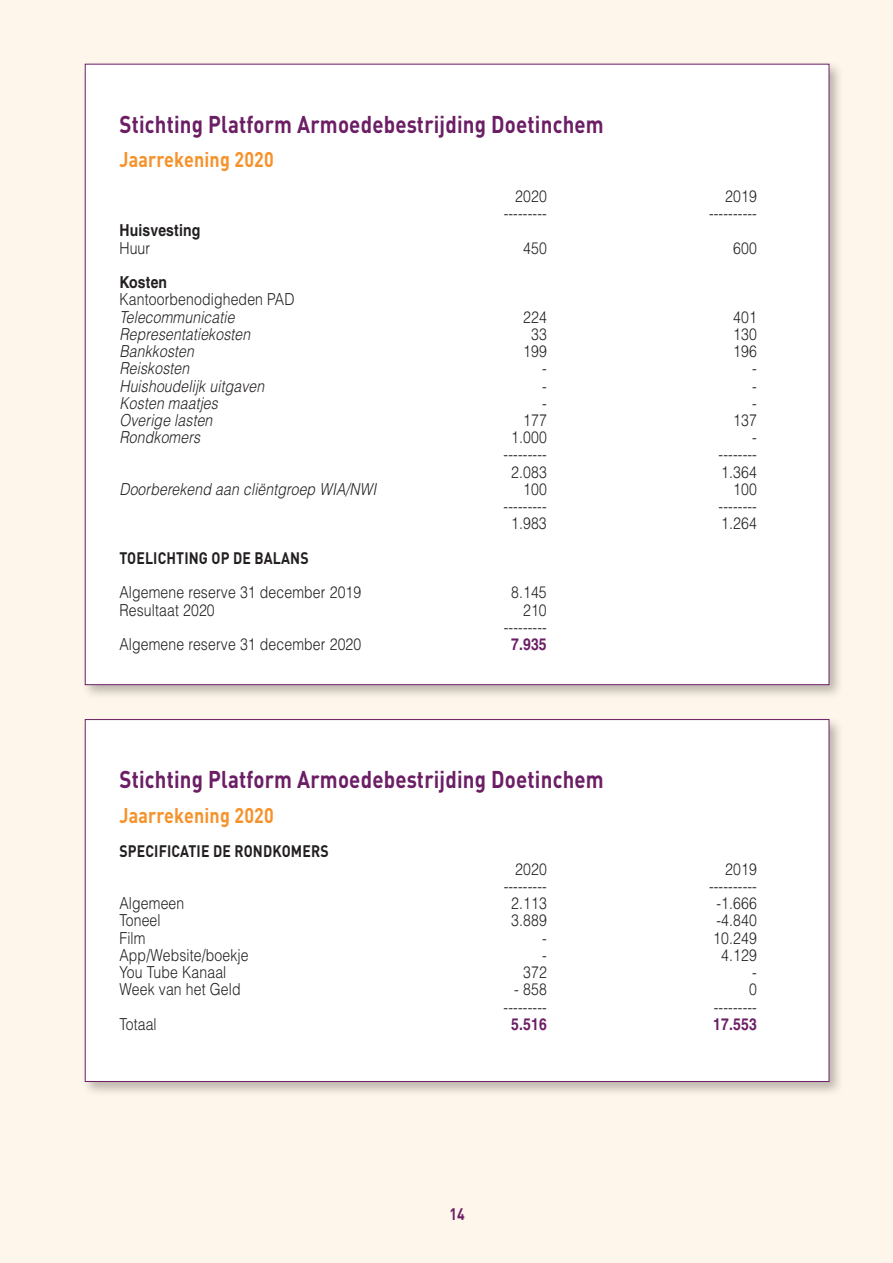
<style>
.page{position:relative;width:893px;height:1263px;background:#fef6ea}
.page>*{position:absolute;margin:0;border:0;box-sizing:border-box;transform-origin:0 0}
.t1{font:700 24px "DIN";letter-spacing:.01em;color:#6c1e65;scale:.85 1}
.t2{font:700 21px "DIN";letter-spacing:.01em;color:#f6922a;scale:.85 1}
.t3{font:300 16.5px/17.2px "Helvetica LT";letter-spacing:.01em;color:#231f20;text-align:right;scale:.85 1}
.t4{font:italic 300 16.5px "Helvetica LT";letter-spacing:.01em;color:#231f20;scale:.85 1}
.t5{font:700 16.5px "DIN";letter-spacing:.01em;color:#231f20;scale:.85 1}
.t6{font:700 16.5px "Helvetica LT";letter-spacing:.01em;color:#231f20;scale:.85 1}
.t7{font:700 16.5px "Helvetica LT";letter-spacing:.01em;color:#6c1e65;scale:.85 1}
.t8{font:700 16.5px "DIN";color:#6c1e65;scale:.85 1}
</style>
<div class="page">
<div style="left:82px;top:61px;width:762px;height:639px;background:#231f20;opacity:.3"></div>
<div style="left:85px;top:64px;width:744px;height:621px;background:#fff"></div>
<div style="left:82px;top:716px;width:762px;height:380px;background:#231f20;opacity:.3"></div>
<div style="left:85px;top:719px;width:744px;height:362px;background:#fff"></div>
<h1 class="t1" style="left:119px;top:108px;width:571px">Stichting Platform Armoedebestrijding Doetinchem</h1>
<p class="t2" style="left:119px;top:146px;width:183px">Jaarrekening 2020</p>
<p class="t3" style="left:515px;top:187px;width:39px">2020</p>
<p class="t3" style="left:725px;top:187px;width:39px">2019</p>
<p class="t3" style="left:504px;top:204px;width:52px">---------</p>
<p class="t3" style="left:709px;top:204px;width:58px">----------</p>
<p class="t6" style="left:119px;top:220px;width:97px">Huisvesting</p>
<p class="t3" style="left:119px;top:239px;width:38px">Huur</p>
<p class="t3" style="left:523px;top:239px;width:29px">450</p>
<p class="t3" style="left:733px;top:239px;width:29px">600</p>
<p class="t6" style="left:119px;top:272px;width:58px">Kosten</p>
<p class="t3" style="left:119px;top:291px;width:207px">Kantoorbenodigheden PAD</p>
<p class="t4" style="left:119px;top:306px;width:137px">Telecommunicatie</p>
<p class="t3" style="left:523px;top:308px;width:29px">224</p>
<p class="t3" style="left:733px;top:308px;width:29px">401</p>
<p class="t4" style="left:119px;top:324px;width:155px">Representatiekosten</p>
<p class="t3" style="left:531px;top:325px;width:20px">33</p>
<p class="t3" style="left:733px;top:325px;width:29px">130</p>
<p class="t4" style="left:119px;top:341px;width:89px">Bankkosten</p>
<p class="t3" style="left:523px;top:342px;width:29px">199</p>
<p class="t3" style="left:733px;top:342px;width:29px">196</p>
<p class="t4" style="left:119px;top:358px;width:84px">Reiskosten</p>
<p class="t3" style="left:542px;top:360px;width:7px">-</p>
<p class="t3" style="left:752px;top:360px;width:7px">-</p>
<p class="t4" style="left:119px;top:375px;width:172px">Huishoudelijk uitgaven</p>
<p class="t3" style="left:542px;top:377px;width:7px">-</p>
<p class="t3" style="left:752px;top:377px;width:7px">-</p>
<p class="t4" style="left:119px;top:393px;width:117px">Kosten maatjes</p>
<p class="t3" style="left:542px;top:394px;width:7px">-</p>
<p class="t3" style="left:752px;top:394px;width:7px">-</p>
<p class="t4" style="left:119px;top:410px;width:111px">Overige lasten</p>
<p class="t3" style="left:523px;top:411px;width:29px">177</p>
<p class="t3" style="left:733px;top:411px;width:29px">137</p>
<p class="t4" style="left:119px;top:427px;width:97px">Rondkomers</p>
<p class="t3" style="left:511px;top:429px;width:43px">1.000</p>
<p class="t3" style="left:752px;top:429px;width:7px">-</p>
<p class="t3" style="left:504px;top:446px;width:52px">---------</p>
<p class="t3" style="left:719px;top:446px;width:47px">--------</p>
<p class="t3" style="left:511px;top:463px;width:43px">2.083</p>
<p class="t3" style="left:721px;top:463px;width:43px">1.364</p>
<p class="t4" style="left:119px;top:479px;width:304px">Doorberekend aan cliëntgroep WIA/NWI</p>
<p class="t3" style="left:523px;top:480px;width:29px">100</p>
<p class="t3" style="left:733px;top:480px;width:29px">100</p>
<p class="t3" style="left:504px;top:498px;width:52px">---------</p>
<p class="t3" style="left:719px;top:498px;width:47px">--------</p>
<p class="t3" style="left:511px;top:515px;width:43px">1.983</p>
<p class="t3" style="left:721px;top:515px;width:43px">1.264</p>
<p class="t5" style="left:119px;top:547px;width:224px">TOELICHTING OP DE BALANS</p>
<p class="t3" style="left:119px;top:584px;width:286px">Algemene reserve 31 december 2019</p>
<p class="t3" style="left:511px;top:584px;width:43px">8.145</p>
<p class="t3" style="left:119px;top:601px;width:114px">Resultaat 2020</p>
<p class="t3" style="left:504px;top:601px;width:52px">210 ---------</p>
<p class="t3" style="left:119px;top:635px;width:286px">Algemene reserve 31 december 2020</p>
<p class="t7" style="left:511px;top:634px;width:43px">7.935</p>
<h1 class="t1" style="left:119px;top:764px;width:571px">Stichting Platform Armoedebestrijding Doetinchem</h1>
<p class="t2" style="left:119px;top:801px;width:183px">Jaarrekening 2020</p>
<p class="t5" style="left:119px;top:841px;width:248px">SPECIFICATIE DE RONDKOMERS</p>
<p class="t3" style="left:515px;top:860px;width:39px">2020</p>
<p class="t3" style="left:725px;top:860px;width:39px">2019</p>
<p class="t3" style="left:504px;top:877px;width:52px">---------</p>
<p class="t3" style="left:709px;top:877px;width:58px">----------</p>
<p class="t3" style="left:119px;top:894px;width:78px">Algemeen</p>
<p class="t3" style="left:511px;top:894px;width:43px">2.113</p>
<p class="t3" style="left:716px;top:894px;width:49px">-1.666</p>
<p class="t3" style="left:119px;top:912px;width:50px">Toneel</p>
<p class="t3" style="left:511px;top:912px;width:43px">3.889</p>
<p class="t3" style="left:716px;top:912px;width:49px">-4.840</p>
<p class="t3" style="left:119px;top:929px;width:32px">Film</p>
<p class="t3" style="left:542px;top:929px;width:7px">-</p>
<p class="t3" style="left:713px;top:929px;width:53px">10.249</p>
<p class="t3" style="left:119px;top:946px;width:153px">App/Website/boekje</p>
<p class="t3" style="left:542px;top:946px;width:7px">-</p>
<p class="t3" style="left:721px;top:946px;width:43px">4.129</p>
<p class="t3" style="left:119px;top:963px;width:127px">You Tube Kanaal</p>
<p class="t3" style="left:523px;top:963px;width:29px">372</p>
<p class="t3" style="left:752px;top:963px;width:7px">-</p>
<p class="t3" style="left:119px;top:981px;width:144px">Week van het Geld</p>
<p class="t3" style="left:514px;top:981px;width:40px">- 858</p>
<p class="t3" style="left:749px;top:981px;width:11px">0</p>
<p class="t3" style="left:504px;top:998px;width:52px">---------</p>
<p class="t3" style="left:714px;top:998px;width:52px">---------</p>
<p class="t3" style="left:119px;top:1015px;width:45px">Totaal</p>
<p class="t7" style="left:511px;top:1014px;width:43px">5.516</p>
<p class="t7" style="left:713px;top:1014px;width:53px">17.553</p>
<p class="t8" style="left:449px;top:1203px;width:20px">14</p>
</div>
